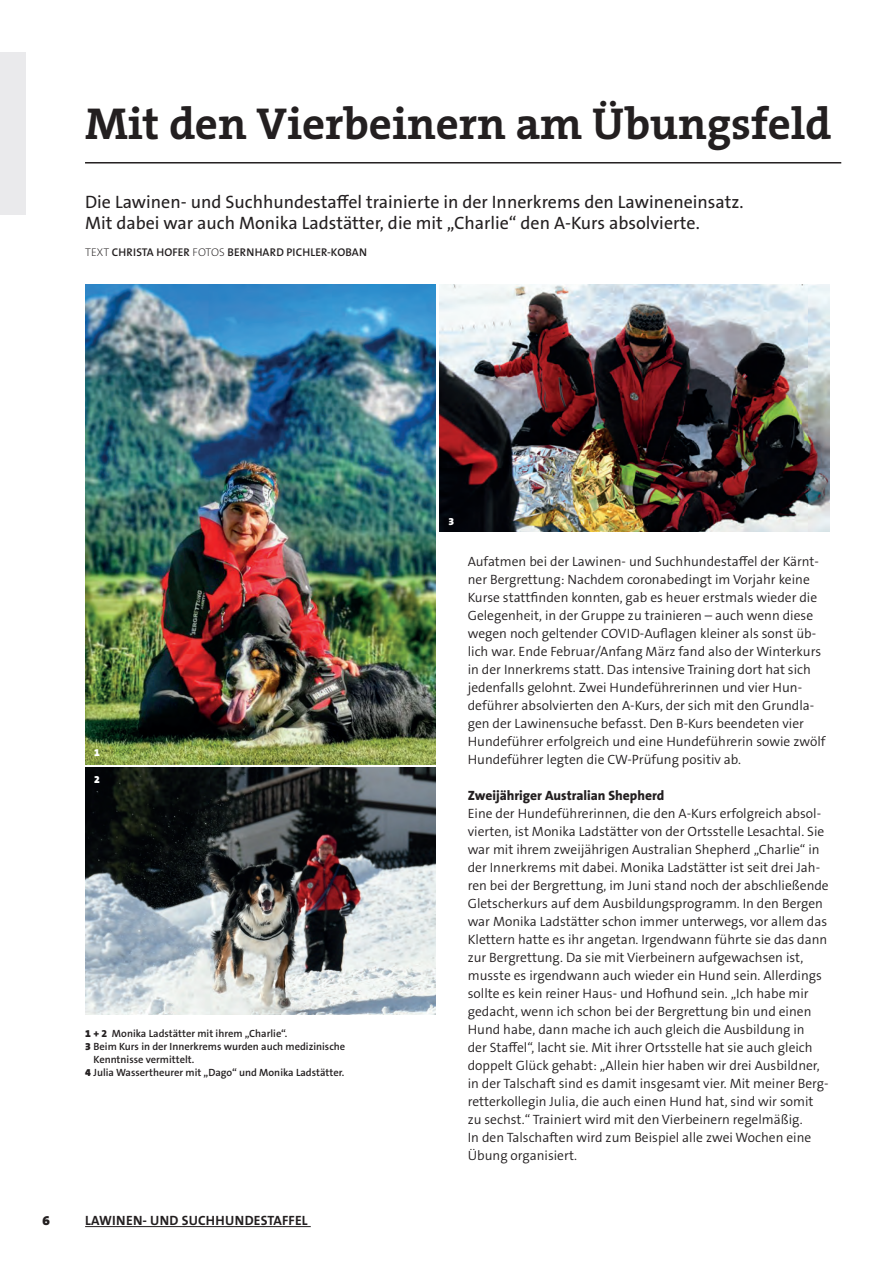
<style>
.page{position:relative;width:893px;height:1263px;background:#fff}
.page>*{position:absolute;margin:0;border:0;box-sizing:border-box;transform-origin:0 0}
.t1{font:700 45px "The Serif B W7";color:#231f20}
.t2{font:18px/21.6px "The Sans B W5 Plain";color:#231f20}
.t3{font:300 13.5px/18px "The Sans B W4";color:#231f20}
.t4{font:800 13.5px "The Sans B W8";color:#231f20}
.t5{font:700 13.5px "The Sans B W7";letter-spacing:.015em;color:#231f20}
.t6{font:900 13.5px "The Serif B W9";color:#231f20}
.t7{font:600 11.25px "The Sans B W6";letter-spacing:.015em;color:#231f20}
.t8{font:600 10.5px "The Sans B W6";color:#231f20}
.t9{font:900 10.5px "The Sans B W9";color:#fff}
.s1{font-family:"The Sans B W2";font-weight:200}
.s2{font-family:"The Sans B W9";font-weight:900}
.s3{font-family:"The Sans B W8";font-weight:800}
</style>
<div class="page">
<hr style="left:85px;top:1226px;width:226px;height:1px;background:#231f20">
<hr style="left:85px;top:162px;width:756px;height:1px;background:#231f20">
<div style="left:0;top:53px;width:26px;height:162px;background:#eaeaec"></div>
<img style="left:85px;top:285px;width:351px;height:479px">
<img style="left:85px;top:767px;width:351px;height:247px">
<img style="left:439px;top:285px;width:390px;height:246px">
<h1 class="t1" style="left:85px;top:94px;width:748px">Mit den Vierbeinern am Übungsfeld</h1>
<h2 class="t2" style="left:85px;top:191px;width:660px">Die Lawinen- und Suchhundestaffel trainierte in der Innerkrems den Lawineneinsatz.<br>Mit dabei war auch Monika Ladstätter, die mit „Charlie“ den A-Kurs absolvierte.</h2>
<p class="t7" style="left:85px;top:245px;width:283px"><span class="s1">TEXT</span> CHRISTA HOFER <span class="s1">FOTOS</span> BERNHARD PICHLER-KOBAN</p>
<p class="t9" style="left:94px;top:746px;width:7px">1</p>
<p class="t9" style="left:94px;top:772px;width:7px">2</p>
<p class="t8" style="left:85px;top:1027px;width:204px"><span class="s2">1</span> <span class="s3">+ 2</span> Monika Ladstätter mit ihrem „Charlie“.</p>
<p class="t8" style="left:85px;top:1040px;width:262px"><span class="s2">3</span> Beim Kurs in der Innerkrems wurden auch medizinische</p>
<p class="t8" style="left:94px;top:1053px;width:102px">Kenntnisse vermittelt.</p>
<p class="t8" style="left:85px;top:1065px;width:261px"><span class="s2">4</span> Julia Wassertheurer mit „Dago“ und Monika Ladstätter.</p>
<p class="t6" style="left:43px;top:1211px;width:9px">6</p>
<p class="t5" style="left:85px;top:1211px;width:224px">LAWINEN- UND SUCHHUNDESTAFFEL</p>
<p class="t9" style="left:448px;top:514px;width:7px">3</p>
<p class="t3" style="left:468px;top:552px;width:359px">Aufatmen bei der Lawinen- und Suchhundestaffel der Kärnt&shy;ner Bergrettung: Nachdem coronabedingt im Vorjahr keine Kurse stattfinden konnten, gab es heuer erstmals wieder die Gelegenheit, in der Gruppe zu trainieren – auch wenn diese wegen noch geltender COVID-Auflagen kleiner als sonst üb&shy;lich war. Ende Februar/Anfang März fand also der Winterkurs in der Innerkrems statt. Das intensive Training dort hat sich jedenfalls gelohnt. Zwei Hundeführerinnen und vier Hun&shy;deführer absolvierten den A-Kurs, der sich mit den Grundla&shy;gen der Lawinensuche befasst. Den B-Kurs beendeten vier Hundeführer erfolgreich und eine Hundeführerin sowie zwölf Hundeführer legten die CW-Prüfung positiv ab.</p>
<p class="t4" style="left:468px;top:787px;width:198px">Zweijähriger Australian Shepherd</p>
<p class="t3" style="left:468px;top:804px;width:362px">Eine der Hundeführerinnen, die den A-Kurs erfolgreich absol&shy;vierten, ist Monika Ladstätter von der Ortsstelle Lesachtal. Sie war mit ihrem zweijährigen Australian Shepherd „Charlie“ in der Innerkrems mit dabei. Monika Ladstätter ist seit drei Jah&shy;ren bei der Bergrettung, im Juni stand noch der abschließende Gletscherkurs auf dem Ausbildungsprogramm. In den Bergen war Monika Ladstätter schon immer unterwegs, vor allem das Klettern hatte es ihr angetan. Irgendwann führte sie das dann zur Bergrettung. Da sie mit Vierbeinern aufgewachsen ist, musste es irgendwann auch wieder ein Hund sein. Allerdings sollte es kein reiner Haus- und Hofhund sein. „Ich habe mir gedacht, wenn ich schon bei der Bergrettung bin und einen Hund habe, dann mache ich auch gleich die Ausbildung in<br>der Staffel“, lacht sie. Mit ihrer Ortsstelle hat sie auch gleich doppelt Glück gehabt: „Allein hier haben wir drei Ausbildner, in der Talschaft sind es damit insgesamt vier. Mit meiner Berg&shy;retterkollegin Julia, die auch einen Hund hat, sind wir somit zu sechst.“ Trainiert wird mit den Vierbeinern regelmäßig.<br>In den Talschaften wird zum Beispiel alle zwei Wochen eine Übung organisiert.</p>
</div>
